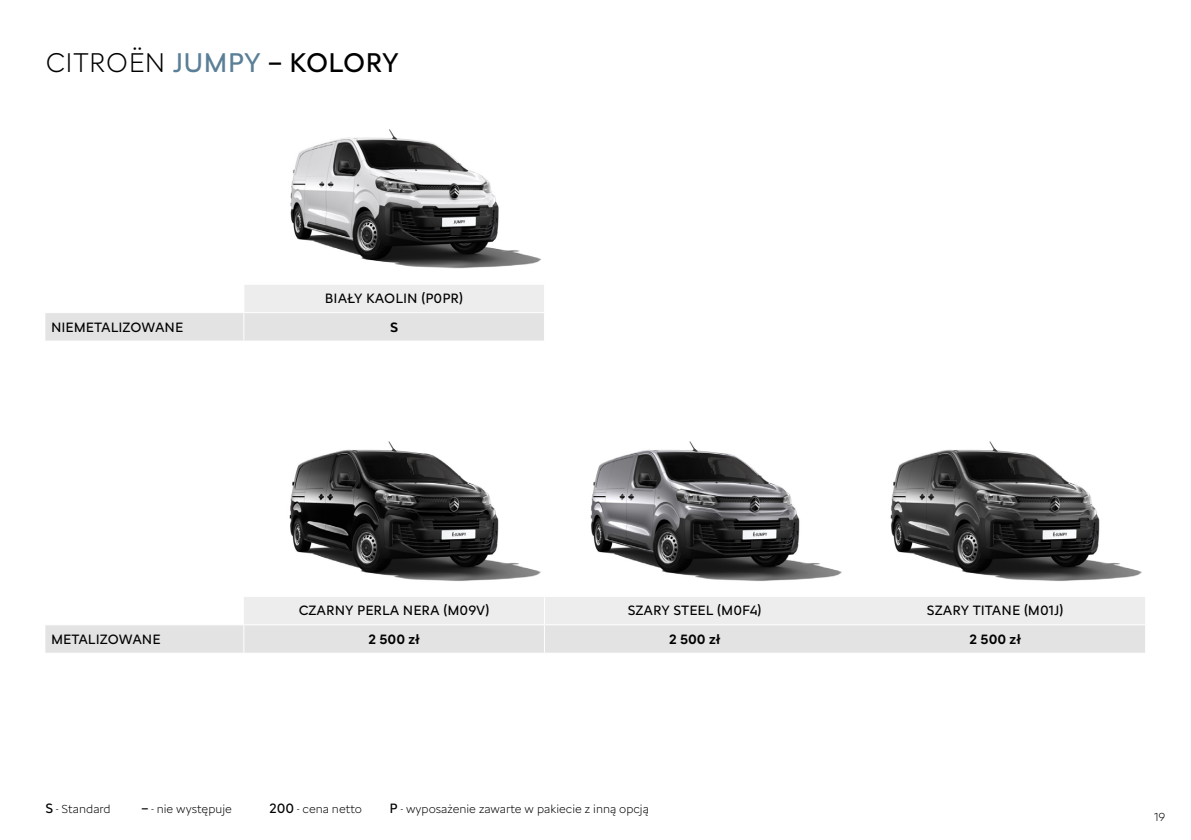
<style>
.page{position:relative;width:1191px;height:840px;background:#fff}
.page>*{position:absolute;margin:0;border:0;box-sizing:border-box;transform-origin:0 0}
.t1{font:300 28px "Citroen Type";color:#000}
.t2{font:14px "Citroen Type";color:#000}
.t3{font:500 14px "Citroen Type";color:#000}
.t4{font:300 12px "Citroen Type";color:#000}
.s1{font-weight:400;color:#5a7f96}
.s2{font-weight:400}
.s3{font-weight:400;font-size:14px}
</style>
<div class="page">
<svg style="left:45px;top:597px;width:1100px;height:55px"></svg>
<img style="left:289px;top:441px;width:853px;height:140px">
<svg style="left:45px;top:285px;width:499px;height:56px"></svg>
<img style="left:290px;top:129px;width:251px;height:140px">
<h1 class="t1" style="left:45px;top:42px;width:355px">CITROËN <span class="s1">JUMPY</span> <span class="s2">– KOLORY</span></h1>
<p class="t2" style="left:325px;top:288px;width:140px">BIAŁY KAOLIN (P0PR)</p>
<p class="t2" style="left:51px;top:316px;width:134px">NIEMETALIZOWANE</p>
<p class="t3" style="left:390px;top:316px;width:10px">S</p>
<p class="t2" style="left:299px;top:599px;width:192px">CZARNY PERLA NERA (M09V)</p>
<p class="t2" style="left:627px;top:599px;width:135px">SZARY STEEL (M0F4)</p>
<p class="t2" style="left:927px;top:599px;width:138px">SZARY TITANE (M01J)</p>
<p class="t2" style="left:51px;top:628px;width:111px">METALIZOWANE</p>
<p class="t3" style="left:368px;top:628px;width:53px">2 500 zł</p>
<p class="t3" style="left:669px;top:628px;width:53px">2 500 zł</p>
<p class="t3" style="left:969px;top:628px;width:53px">2 500 zł</p>
<p class="t4" style="left:45px;top:799px;width:67px"><span class="s3">S</span> - Standard</p>
<p class="t4" style="left:141px;top:799px;width:92px"><span class="s3">–</span> - nie występuje</p>
<p class="t4" style="left:269px;top:799px;width:94px"><span class="s3">200</span> - cena netto</p>
<p class="t4" style="left:389px;top:799px;width:261px"><span class="s3">P</span> - wyposażenie zawarte w pakiecie z inną opcją</p>
<p class="t4" style="left:1154px;top:807px;width:13px">19</p>
</div>
